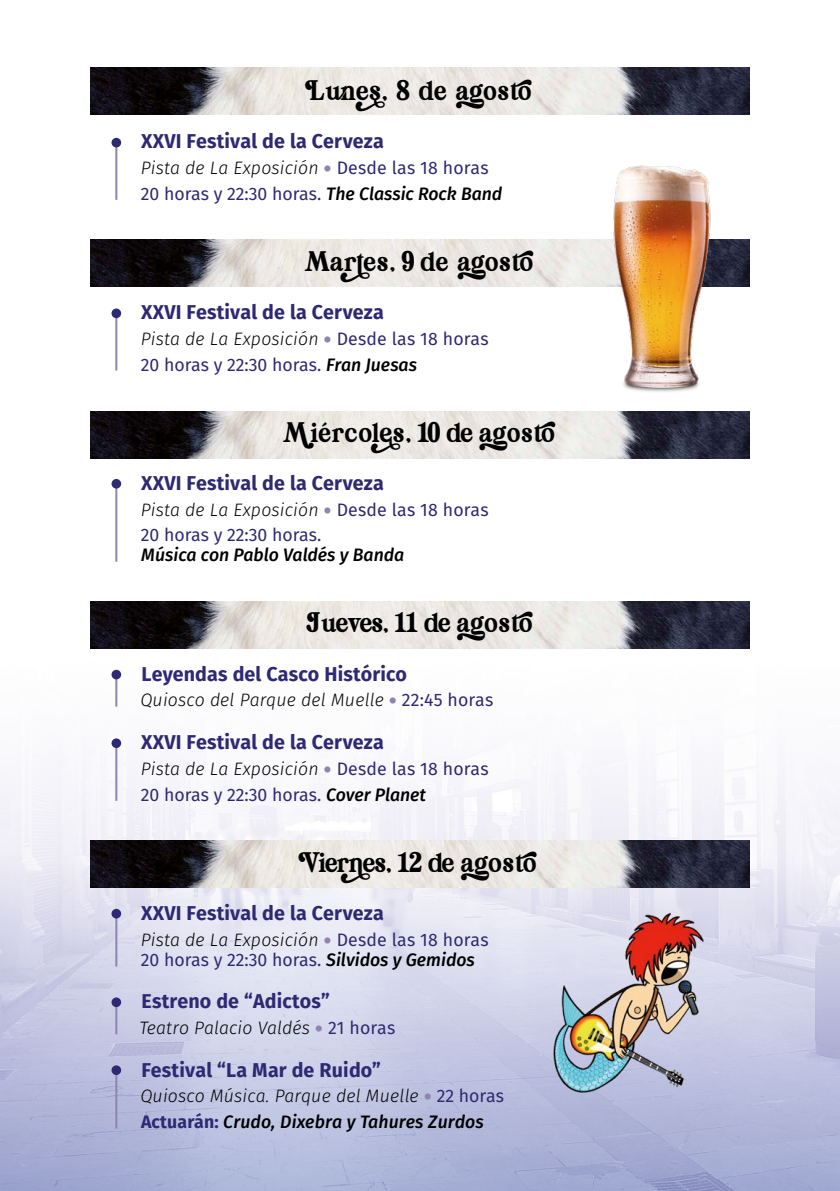
<style>
.page{position:relative;width:840px;height:1191px;background:#fff}
.page>*{position:absolute;margin:0;border:0;box-sizing:border-box;transform-origin:0 0}
.t1{font:700 36px "Britania Vintage";letter-spacing:-.04em;color:#000}
.t2{font:700 20px "Fira Sans";letter-spacing:.01em;color:#2e2973}
.t3{font:18px/25.6px "Fira Sans";color:#2e2973}
.t4{font:italic 300 18px/25.6px "Fira Sans";letter-spacing:.01em;color:#000}
.t5{font:italic 500 18px "Fira Sans";color:#000}
.s1{font-weight:300;font-style:italic;color:#000}
.s2{font-weight:700;font-size:22px;color:#8f83b2}
.s3{font-weight:500;font-style:italic;color:#000}
.s4{font-weight:700;font-style:normal;font-size:22px;color:#8f83b2}
.s5{font-weight:400;font-style:normal;color:#2e2973}
.s6{font-weight:700;font-style:normal;color:#2e2973}
.s7{font-weight:500}
</style>
<div class="page">
<img style="left:0;top:67px;width:839px;height:798px">
<svg style="left:0;top:865px;width:839px;height:326px;background:#c6c9e3"></svg>
<img style="left:91px;top:239px;width:487px;height:47px">
<img style="left:91px;top:411px;width:657px;height:47px">
<img style="left:91px;top:601px;width:657px;height:47px">
<img style="left:91px;top:840px;width:657px;height:48px">
<img style="left:91px;top:68px;width:657px;height:47px">
<hr style="left:115px;top:143px;width:2px;height:57px;background:#8f83b2">
<div style="left:111px;top:138px;width:10px;height:9px;background:#2e2973;border-radius:50%"></div>
<hr style="left:115px;top:313px;width:2px;height:57px;background:#8f83b2">
<div style="left:111px;top:308px;width:10px;height:10px;background:#2e2973;border-radius:50%"></div>
<hr style="left:115px;top:484px;width:2px;height:78px;background:#8f83b2">
<div style="left:111px;top:479px;width:10px;height:9px;background:#2e2973;border-radius:50%"></div>
<hr style="left:115px;top:674px;width:2px;height:32px;background:#8f83b2">
<div style="left:111px;top:670px;width:10px;height:9px;background:#2e2973;border-radius:50%"></div>
<hr style="left:115px;top:1002px;width:2px;height:32px;background:#8f83b2">
<div style="left:111px;top:997px;width:10px;height:10px;background:#2e2973;border-radius:50%"></div>
<hr style="left:115px;top:743px;width:2px;height:58px;background:#8f83b2">
<div style="left:111px;top:738px;width:10px;height:10px;background:#2e2973;border-radius:50%"></div>
<hr style="left:115px;top:913px;width:2px;height:53px;background:#8f83b2">
<div style="left:111px;top:909px;width:10px;height:9px;background:#2e2973;border-radius:50%"></div>
<hr style="left:115px;top:1070px;width:2px;height:58px;background:#8f83b2">
<div style="left:111px;top:1065px;width:10px;height:10px;background:#2e2973;border-radius:50%"></div>
<img style="left:529px;top:896px;width:219px;height:211px">
<img style="left:578px;top:148px;width:178px;height:261px">
<h1 class="t1" style="left:308px;top:74px;width:224px">Lunes, 8 de agosto</h1>
<p class="t2" style="left:141px;top:127px;width:244px">XXVI Festival de la Cerveza</p>
<p class="t3" style="left:141px;top:156px;width:363px"><span class="s1">Pista de La Exposición</span> <span class="s2">•</span> Desde las 18 horas<br>20 horas y 22:30 horas. <span class="s3">The Classic Rock Band</span></p>
<h1 class="t1" style="left:303px;top:245px;width:232px">Martes, 9 de agosto</h1>
<p class="t2" style="left:141px;top:298px;width:244px">XXVI Festival de la Cerveza</p>
<p class="t3" style="left:141px;top:327px;width:349px"><span class="s1">Pista de La Exposición</span> <span class="s2">•</span> Desde las 18 horas<br>20 horas y 22:30 horas. <span class="s3">Fran Juesas</span></p>
<h1 class="t1" style="left:282px;top:416px;width:275px">Miércoles, 10 de agosto</h1>
<p class="t2" style="left:141px;top:469px;width:244px">XXVI Festival de la Cerveza</p>
<p class="t3" style="left:141px;top:498px;width:349px"><span class="s1">Pista de La Exposición</span> <span class="s2">•</span> Desde las 18 horas<br>20 horas y 22:30 horas.</p>
<p class="t5" style="left:141px;top:542px;width:264px">Música con Pablo Valdés y Banda</p>
<h1 class="t1" style="left:305px;top:606px;width:229px">Jueves, 11 de agosto</h1>
<p class="t2" style="left:141px;top:660px;width:267px">Leyendas del Casco Histórico</p>
<p class="t4" style="left:140px;top:688px;width:354px">Quiosco del Parque del Muelle <span class="s4">•</span> <span class="s5">22:45 horas</span></p>
<p class="t2" style="left:141px;top:728px;width:244px">XXVI Festival de la Cerveza</p>
<p class="t3" style="left:141px;top:757px;width:349px"><span class="s1">Pista de La Exposición</span> <span class="s2">•</span> Desde las 18 horas<br>20 horas y 22:30 horas. <span class="s3">Cover Planet</span></p>
<h1 class="t1" style="left:302px;top:846px;width:236px">Viernes, 12 de agosto</h1>
<p class="t2" style="left:141px;top:899px;width:244px">XXVI Festival de la Cerveza</p>
<p class="t3" style="left:141px;top:930px;width:349px;line-height:20px"><span class="s1">Pista de La Exposición</span> <span class="s2">•</span> Desde las 18 horas<br>20 horas y 22:30 horas. <span class="s3">Silvidos y Gemidos</span></p>
<p class="t2" style="left:141px;top:987px;width:190px">Estreno de “Adictos”</p>
<p class="t4" style="left:139px;top:1016px;width:257px">Teatro Palacio Valdés <span class="s4">•</span> <span class="s5">21 horas</span></p>
<p class="t2" style="left:141px;top:1055px;width:241px">Festival “La Mar de Ruido”</p>
<p class="t4" style="left:140px;top:1084px;width:365px">Quiosco Música. Parque del Muelle <span class="s4">•</span> <span class="s5">22 horas<br></span><span class="s6">Actuarán:</span> <span class="s7">Crudo, Dixebra y Tahures Zurdos</span></p>
</div>
